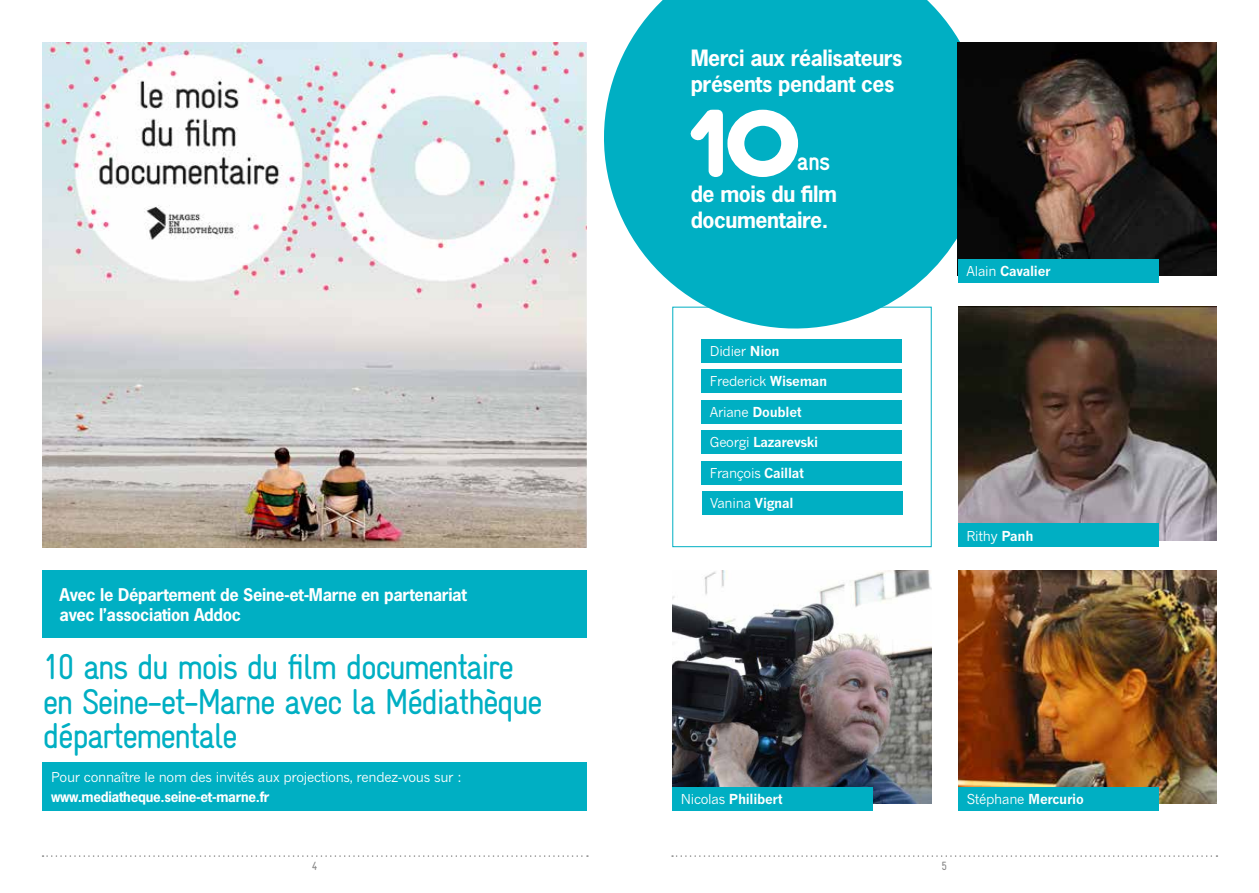
<style>
.page{position:relative;width:1259px;height:893px;background:#fff}
.page>*{position:absolute;margin:0;border:0;box-sizing:border-box;transform-origin:0 0}
.t1{font:36px/34.5px "Gravur Condensed";letter-spacing:-.06em;color:#00afc3}
.t2{font:700 25.95px "Gravur Condensed";color:#fff}
.t3{font:700 21.15px/25.3px "News Gothic";letter-spacing:-.02em;color:#fff}
.t4{font:700 16.5px/19.8px "News Gothic";letter-spacing:-.02em;color:#fff}
.t5{font:13.5px "News Gothic";letter-spacing:-.02em;color:#fff}
.t6{font:700 13.5px "News Gothic";letter-spacing:-.02em;color:#fff}
.t7{font:700 13.5px "News Gothic";letter-spacing:-.02em;color:#fff}
.t8{font:12px "Gravur Condensed";color:#878787}
.s1{font-weight:400}
.s2{font-weight:700}
</style>
<div class="page">
<svg style="left:43px;top:855px;width:545px;height:2px"></svg>
<svg style="left:672px;top:855px;width:545px;height:2px"></svg>
<svg style="left:582px;top:0;width:409px;height:351px;fill:#00afc3"></svg>
<svg style="left:684px;top:108px;width:114px;height:70px"></svg>
<img style="left:43px;top:43px;width:544px;height:504px">
<div style="left:43px;top:570px;width:544px;height:68px;background:#00afc3"></div>
<div style="left:43px;top:762px;width:544px;height:49px;background:#00afc3"></div>
<img style="left:958px;top:43px;width:258px;height:233px">
<div style="left:958px;top:259px;width:201px;height:24px;background:#00afc3"></div>
<img style="left:958px;top:307px;width:258px;height:233px">
<div style="left:958px;top:524px;width:201px;height:23px;background:#00afc3"></div>
<img style="left:958px;top:570px;width:258px;height:233px">
<div style="left:958px;top:787px;width:201px;height:23px;background:#00afc3"></div>
<div style="left:672px;top:307px;width:259px;height:240px;border:1px solid #00afc3"></div>
<div style="left:701px;top:339px;width:201px;height:23px;background:#00afc3"></div>
<div style="left:701px;top:369px;width:201px;height:24px;background:#00afc3"></div>
<div style="left:701px;top:400px;width:201px;height:23px;background:#00afc3"></div>
<div style="left:701px;top:491px;width:201px;height:24px;background:#00afc3"></div>
<div style="left:701px;top:430px;width:201px;height:24px;background:#00afc3"></div>
<div style="left:701px;top:461px;width:201px;height:23px;background:#00afc3"></div>
<img style="left:672px;top:570px;width:259px;height:233px">
<div style="left:672px;top:787px;width:201px;height:24px;background:#00afc3"></div>
<h3 class="t3" style="left:690px;top:45px;width:213px">Merci aux réalisateurs présents pendant ces</h3>
<h2 class="t2" style="left:797px;top:147px;width:35px">ans</h2>
<h3 class="t3" style="left:690px;top:181px;width:148px">de mois du film documentaire.</h3>
<p class="t6" style="left:966px;top:263px;width:86px"><span class="s1">Alain</span> Cavalier</p>
<p class="t4" style="left:60px;top:584px;width:409px">Avec le Département de Seine-et-Marne en partenariat avec l’association Addoc</p>
<h1 class="t1" style="left:43px;top:649px;width:502px">10 ans du mois du film documentaire en Seine-et-Marne avec la Médiathèque départementale</h1>
<p class="t5" style="left:51px;top:769px;width:412px">Pour connaître le nom des invités aux projections, rendez-vous sur :</p>
<p class="t7" style="left:51px;top:788px;width:220px">www.mediatheque.seine-et-marne.fr</p>
<p class="t5" style="left:710px;top:343px;width:71px">Didier <span class="s2">Nion</span></p>
<p class="t5" style="left:710px;top:373px;width:119px">Frederick <span class="s2">Wiseman</span></p>
<p class="t6" style="left:710px;top:404px;width:93px"><span class="s1">Ariane</span> Doublet</p>
<p class="t6" style="left:710px;top:434px;width:110px"><span class="s1">Georgi</span> Lazarevski</p>
<p class="t5" style="left:710px;top:465px;width:96px">François <span class="s2">Caillat</span></p>
<p class="t5" style="left:710px;top:495px;width:85px">Vanina <span class="s2">Vignal</span></p>
<p class="t6" style="left:681px;top:791px;width:103px"><span class="s1">Nicolas</span> Philibert</p>
<p class="t5" style="left:966px;top:528px;width:68px">Rithy <span class="s2">Panh</span></p>
<p class="t5" style="left:966px;top:791px;width:119px">Stéphane <span class="s2">Mercurio</span></p>
<p class="t8" style="left:312px;top:859px;width:7px">4</p>
<p class="t8" style="left:941px;top:859px;width:7px">5</p>
</div>
